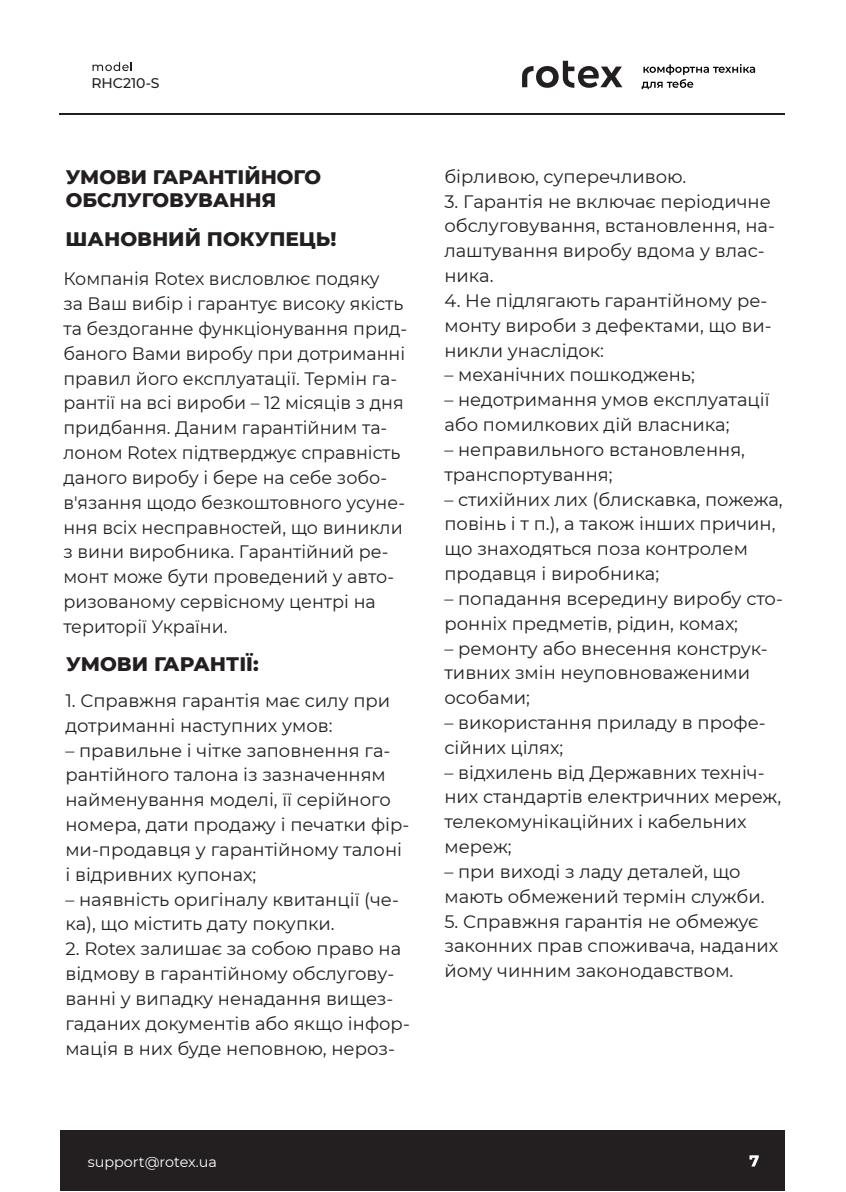
<style>
.page{position:relative;width:846px;height:1192px;background:#fff}
.page>*{position:absolute;margin:0;border:0;box-sizing:border-box;transform-origin:0 0}
.t1{font:800 20px/23.2px "Montserrat";color:#231f20}
.t2{font:18px/24.8px "Montserrat";color:#231f20}
.t3{font:14.4px "Montserrat";color:#fff}
.t4{font:500 14px "Montserrat";color:#231f20}
</style>
<div class="page">
<div style="left:60px;top:1130px;width:724px;height:61px;background:#231f20"></div>
<hr style="left:60px;top:114px;width:725px;height:1px;background:#231f20">
<svg style="left:749px;top:1155px;width:10px;height:11px"></svg>
<svg style="left:522px;top:61px;width:100px;height:27px"></svg>
<svg style="left:641px;top:64px;width:114px;height:25px"></svg>
<svg style="left:93px;top:62px;width:39px;height:9px"></svg>
<p class="t4" style="left:91px;top:73px;width:70px">RHC210-S</p>
<p class="t1" style="left:66px;top:164px;width:257px">УМОВИ ГАРАНТІЙНОГО<br>ОБСЛУГОВУВАННЯ</p>
<p class="t1" style="left:66px;top:226px;width:272px">ШАНОВНИЙ ПОКУПЕЦЬ!</p>
<p class="t2" style="left:63px;top:266px;width:345px">Компанія Rotex висловлює подяку<br>за Ваш вибір і гарантує високу якість та бездоганне функціонування прид&shy;баного Вами виробу при дотриманні правил його експлуатації. Термін га&shy;рантії на всі вироби – 12 місяців з дня придбання. Даним гарантійним та&shy;лоном Rotex підтверджує справність даного виробу і бере на себе зобо&shy;в'язання щодо безкоштовного усуне&shy;ння всіх несправностей, що виникли з вини виробника. Гарантійний ре&shy;монт може бути проведений у авто&shy;ризованому сервісному центрі на території України.</p>
<p class="t1" style="left:66px;top:651px;width:194px">УМОВИ ГАРАНТІЇ:</p>
<p class="t2" style="left:65px;top:687px;width:326px">1. Справжня гарантія має силу при дотриманні наступних умов:</p>
<p class="t2" style="left:65px;top:737px;width:345px">– правильне і чітке заповнення га&shy;рантійного талона із зазначенням найменування моделі, її серійного номера, дати продажу і печатки фір&shy;ми-продавця у гарантійному талоні і відривних купонах;</p>
<p class="t2" style="left:65px;top:886px;width:335px">– наявність оригіналу квитанції (че&shy;ка), що містить дату покупки.</p>
<p class="t2" style="left:65px;top:936px;width:346px">2. Rotex залишає за собою право на відмову в гарантійному обслугову&shy;ванні у випадку ненадання вищез&shy;гаданих документів або якщо інфор&shy;мація в них буде неповною, нероз-</p>
<p class="t2" style="left:444px;top:163px;width:243px">бірливою, суперечливою.</p>
<p class="t2" style="left:444px;top:188px;width:332px">3. Гарантія не включає періодичне обслуговування, встановлення, на&shy;лаштування виробу вдома у влас&shy;ника.</p>
<p class="t2" style="left:444px;top:287px;width:329px">4. Не підлягають гарантійному ре&shy;монту вироби з дефектами, що ви&shy;никли унаслідок:</p>
<p class="t2" style="left:444px;top:362px;width:252px">– механічних пошкоджень;</p>
<p class="t2" style="left:444px;top:387px;width:327px">– недотримання умов експлуатації або помилкових дій власника;</p>
<p class="t2" style="left:444px;top:436px;width:302px">– неправильного встановлення, транспортування;</p>
<p class="t2" style="left:444px;top:486px;width:340px">– стихійних лих (блискавка, пожежа, повінь і т п.), а також інших причин, що знаходяться поза контролем продавця і виробника;</p>
<p class="t2" style="left:444px;top:585px;width:340px">– попадання всередину виробу сто&shy;ронніх предметів, рідин, комах;</p>
<p class="t2" style="left:444px;top:635px;width:325px">– ремонту або внесення конструк&shy;тивних змін неуповноваженими особами;</p>
<p class="t2" style="left:444px;top:709px;width:323px">– використання приладу в профе&shy;сійних цілях;</p>
<p class="t2" style="left:444px;top:759px;width:338px">– відхилень від Державних техніч&shy;них стандартів електричних мереж, телекомунікаційних і кабельних мереж;</p>
<p class="t2" style="left:444px;top:858px;width:322px">– при виході з ладу деталей, що мають обмежений термін служби.</p>
<p class="t2" style="left:444px;top:908px;width:335px">5. Справжня гарантія не обмежує законних прав споживача, наданих йому чинним законодавством.</p>
<p class="t3" style="left:88px;top:1152px;width:130px">support@rotex.ua</p>
</div>
